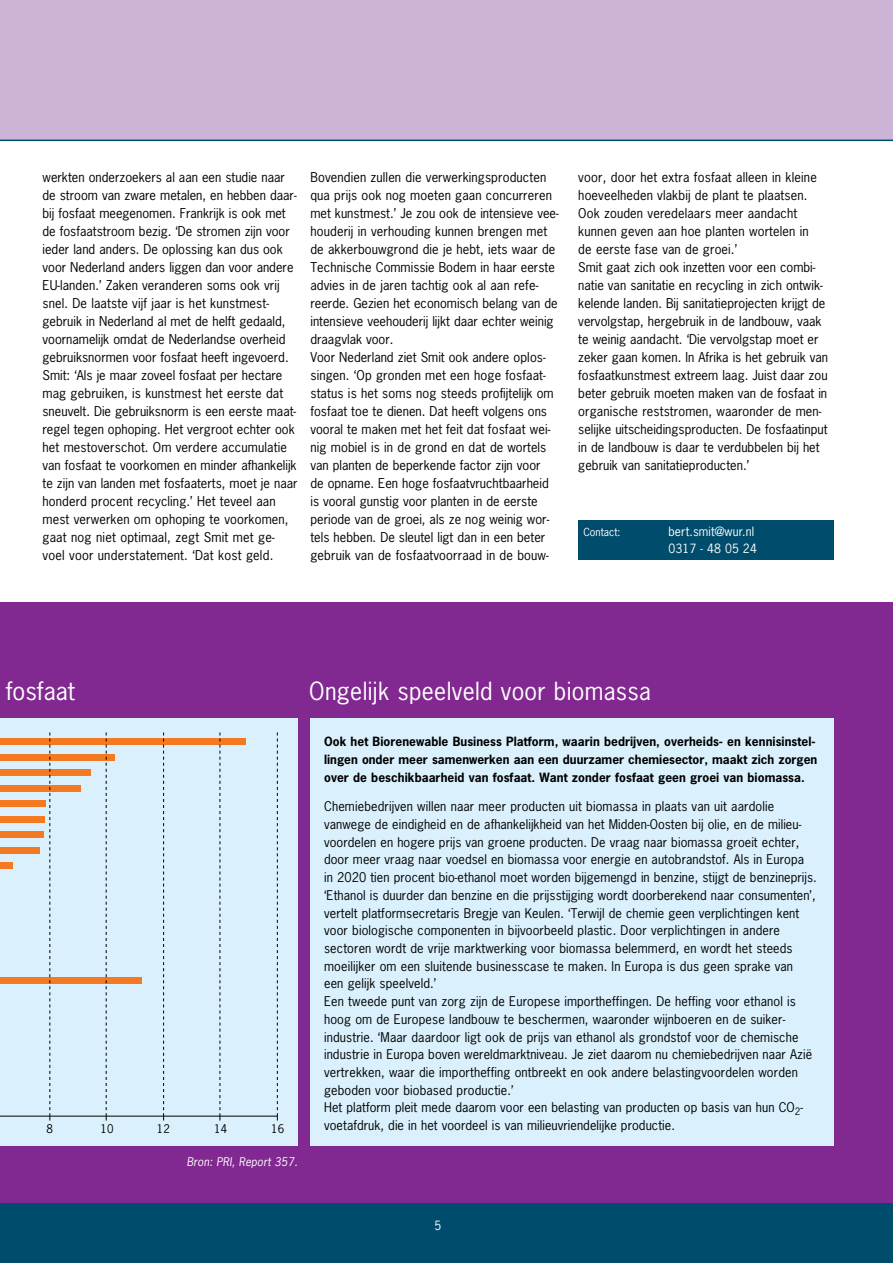
<style>
.page{position:relative;width:893px;height:1263px;background:#fff}
.page>*{position:absolute;margin:0;border:0;box-sizing:border-box;transform-origin:0 0}
.t1{font:23.55px "News Gothic Std";letter-spacing:.015em;color:#fff}
.t2{font:12.75px/18px "News Gothic Std";color:#000}
.t3{font:12.6px/17.7px "News Gothic Std";letter-spacing:.005em;color:#000}
.t4{font:700 12px/17.7px "News Gothic Std";letter-spacing:.005em;color:#000}
.t5{font:12px/16.8px "News Gothic Std";letter-spacing:.01em;color:#fff}
.t6{font:italic 11.25px "News Gothic Std";letter-spacing:.01em;color:#fff}
.t7{font:11.25px "News Gothic Std";letter-spacing:.005em;color:#000}
.t8{font:10.5px "News Gothic Std";color:#fff}
</style>
<div class="page">
<div style="left:0;top:602px;width:893px;height:607px;background:#812990"></div>
<div style="left:0;top:1203px;width:893px;height:60px;background:#004c6c"></div>
<div style="left:0;top:0;width:893px;height:140px;background:#ccb4d7"></div>
<hr style="left:0;top:140px;width:893px;height:1px;background:#004c6c">
<div style="left:0;top:718px;width:298px;height:428px;background:#daf1fd"></div>
<div style="left:310px;top:718px;width:523px;height:428px;background:#daf1fd"></div>
<div style="left:578px;top:520px;width:255px;height:40px;background:#004c6c"></div>
<hr style="left:0;top:1116px;width:278px;height:1px;background:#000">
<div style="left:0;top:738px;width:245px;height:7px;background:#f47920"></div>
<div style="left:0;top:754px;width:114px;height:6px;background:#f47920"></div>
<div style="left:0;top:770px;width:91px;height:6px;background:#f47920"></div>
<div style="left:0;top:785px;width:81px;height:6px;background:#f47920"></div>
<div style="left:0;top:801px;width:46px;height:6px;background:#f47920"></div>
<div style="left:0;top:816px;width:45px;height:6px;background:#f47920"></div>
<div style="left:0;top:832px;width:44px;height:6px;background:#f47920"></div>
<div style="left:0;top:847px;width:39px;height:6px;background:#f47920"></div>
<div style="left:0;top:863px;width:12px;height:6px;background:#f47920"></div>
<div style="left:0;top:977px;width:141px;height:7px;background:#f47920"></div>
<svg style="left:49px;top:732px;width:1px;height:388px"></svg>
<svg style="left:106px;top:732px;width:1px;height:388px"></svg>
<svg style="left:163px;top:732px;width:1px;height:388px"></svg>
<svg style="left:220px;top:732px;width:1px;height:388px"></svg>
<svg style="left:277px;top:732px;width:1px;height:388px"></svg>
<p class="t2" style="left:43px;top:168px;width:257px">werkten onderzoekers al aan een studie naar de stroom van zware metalen, en hebben daar&shy;bij fosfaat meegenomen. Frankrijk is ook met de fosfaatstroom bezig. ‘De stromen zijn voor ieder land anders. De oplossing kan dus ook voor Nederland anders liggen dan voor andere EU-landen.’ Zaken veranderen soms ook vrij snel. De laatste vijf jaar is het kunstmest&shy;gebruik in Nederland al met de helft gedaald, voornamelijk omdat de Nederlandse overheid gebruiksnormen voor fosfaat heeft ingevoerd.<br>Smit: ‘Als je maar zoveel fosfaat per hectare mag gebruiken, is kunstmest het eerste dat sneuvelt. Die gebruiksnorm is een eerste maat&shy;regel tegen ophoping. Het vergroot echter ook het mestoverschot. Om verdere accumulatie van fosfaat te voorkomen en minder afhankelijk te zijn van landen met fosfaaterts, moet je naar honderd procent recycling.’ Het teveel aan mest verwerken om ophoping te voorkomen, gaat nog niet optimaal, zegt Smit met ge&shy;voel voor understatement. ‘Dat kost geld.</p>
<p class="t2" style="left:310px;top:168px;width:250px">Bovendien zullen die verwerkingsproducten qua prijs ook nog moeten gaan concurreren met kunstmest.’ Je zou ook de intensieve vee&shy;houderij in verhouding kunnen brengen met de akkerbouwgrond die je hebt, iets waar de Technische Commissie Bodem in haar eerste advies in de jaren tachtig ook al aan refe&shy;reerde. Gezien het economisch belang van de intensieve veehouderij lijkt daar echter weinig draagvlak voor.<br>Voor Nederland ziet Smit ook andere oplos&shy;singen. ‘Op gronden met een hoge fosfaat&shy;status is het soms nog steeds profijtelijk om fosfaat toe te dienen. Dat heeft volgens ons vooral te maken met het feit dat fosfaat wei&shy;nig mobiel is in de grond en dat de wortels van planten de beperkende factor zijn voor<br>de opname. Een hoge fosfaatvruchtbaarheid is vooral gunstig voor planten in de eerste periode van de groei, als ze nog weinig wor&shy;tels hebben. De sleutel ligt dan in een beter gebruik van de fosfaatvoorraad in de bouw-</p>
<p class="t2" style="left:578px;top:168px;width:251px">voor, door het extra fosfaat alleen in kleine hoeveelheden vlakbij de plant te plaatsen.<br>Ook zouden veredelaars meer aandacht kunnen geven aan hoe planten wortelen in<br>de eerste fase van de groei.’<br>Smit gaat zich ook inzetten voor een combi&shy;natie van sanitatie en recycling in zich ontwik&shy;kelende landen. Bij sanitatieprojecten krijgt de vervolgstap, hergebruik in de landbouw, vaak te weinig aandacht. ‘Die vervolgstap moet er zeker gaan komen. In Afrika is het gebruik van fosfaatkunstmest extreem laag. Juist daar zou beter gebruik moeten maken van de fosfaat in organische reststromen, waaronder de men&shy;selijke uitscheidingsproducten. De fosfaatinput in de landbouw is daar te verdubbelen bij het gebruik van sanitatieproducten.’</p>
<p class="t8" style="left:583px;top:525px;width:39px">Contact:</p>
<p class="t5" style="left:668px;top:523px;width:90px">bert.smit@wur.nl<br>0317 - 48 05 24</p>
<h1 class="t1" style="left:6px;top:676px;width:71px">fosfaat</h1>
<h1 class="t1" style="left:309px;top:676px;width:343px">Ongelijk speelveld voor biomassa</h1>
<p class="t4" style="left:324px;top:733px;width:495px">Ook het Biorenewable Business Platform, waarin bedrijven, overheids- en kennisinstel&shy;lingen onder meer samenwerken aan een duurzamer chemiesector, maakt zich zorgen over de beschikbaarheid van fosfaat. Want zonder fosfaat geen groei van biomassa.</p>
<p class="t3" style="left:324px;top:798px;width:494px">Chemiebedrijven willen naar meer producten uit biomassa in plaats van uit aardolie vanwege de eindigheid en de afhankelijkheid van het Midden-Oosten bij olie, en de milieu&shy;voordelen en hogere prijs van groene producten. De vraag naar biomassa groeit echter, door meer vraag naar voedsel en biomassa voor energie en autobrandstof. Als in Europa<br>in 2020 tien procent bio-ethanol moet worden bijgemengd in benzine, stijgt de benzineprijs. ‘Ethanol is duurder dan benzine en die prijsstijging wordt doorberekend naar consumenten’, vertelt platformsecretaris Bregje van Keulen. ‘Terwijl de chemie geen verplichtingen kent voor biologische componenten in bijvoorbeeld plastic. Door verplichtingen in andere sectoren wordt de vrije marktwerking voor biomassa belemmerd, en wordt het steeds moeilijker om een sluitende businesscase te maken. In Europa is dus geen sprake van<br>een gelijk speelveld.’<br>Een tweede punt van zorg zijn de Europese importheffingen. De heffing voor ethanol is hoog om de Europese landbouw te beschermen, waaronder wijnboeren en de suiker&shy;industrie. ‘Maar daardoor ligt ook de prijs van ethanol als grondstof voor de chemische industrie in Europa boven wereldmarktniveau. Je ziet daarom nu chemiebedrijven naar Azië vertrekken, waar die importheffing ontbreekt en ook andere belastingvoordelen worden geboden voor biobased productie.’<br>Het platform pleit mede daarom voor een belasting van producten op basis van hun CO<sub>2</sub>-</p>
<p class="t7" style="left:46px;top:1122px;width:8px">8</p>
<p class="t7" style="left:101px;top:1122px;width:15px">10</p>
<p class="t7" style="left:157px;top:1122px;width:15px">12</p>
<p class="t7" style="left:214px;top:1122px;width:15px">14</p>
<p class="t7" style="left:271px;top:1122px;width:15px">16</p>
<p class="t3" style="left:324px;top:1116px;width:352px">voetafdruk, die in het voordeel is van milieuvriendelijke productie.</p>
<p class="t6" style="left:187px;top:1154px;width:112px">Bron: PRI, Report 357.</p>
<p class="t5" style="left:434px;top:1217px;width:8px">5</p>
</div>
